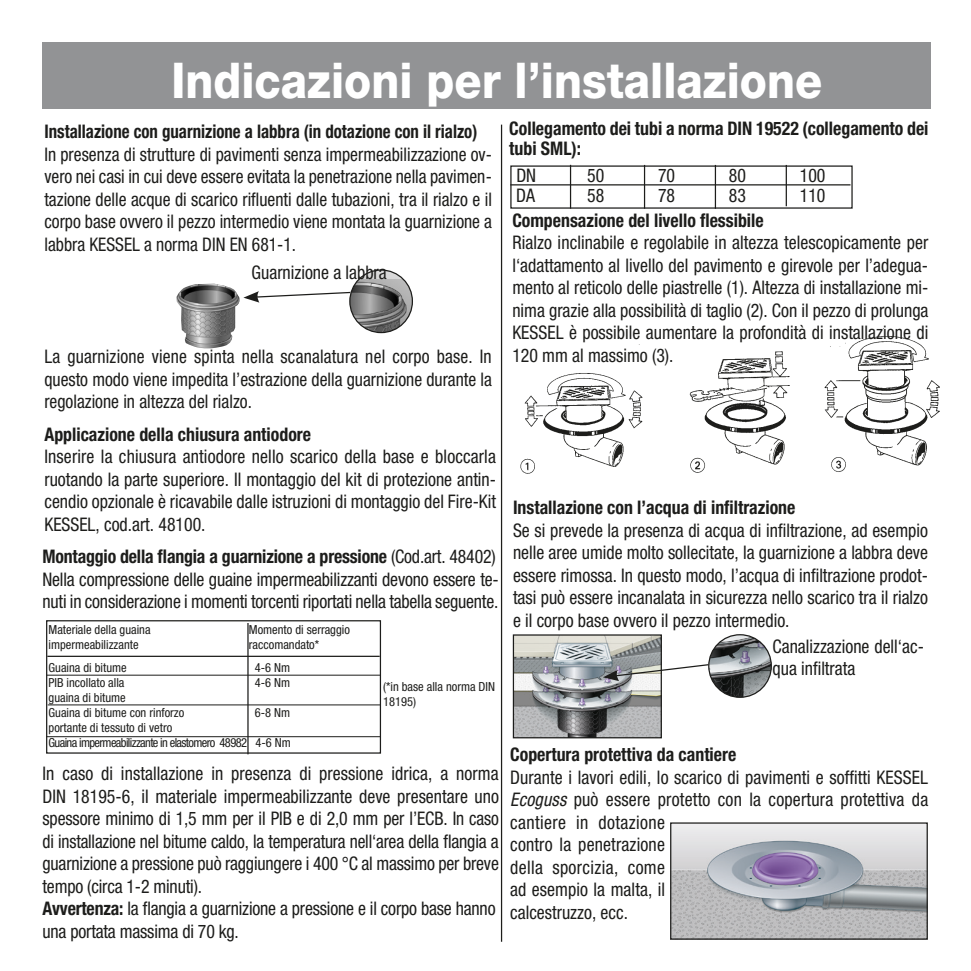
<style>
.page{position:relative;width:971px;height:971px;background:#fff}
.page>*{position:absolute;margin:0;border:0;box-sizing:border-box;transform-origin:0 0}
.t1{font:800 49.25px "Helvetica Neue LT Std";color:#fff;scale:.9 1}
.t2{font:condensed 18.75px/22.5px "Helvetica Neue LT Std";color:#1d1d1b;scale:.95 1}
.t3{font:condensed 18.75px/22.5px "Helvetica Neue LT Std";color:#1d1d1b;text-align:justify;scale:.94 1}
.t4{font:700 condensed 18.75px/20px "Helvetica Neue LT Std";color:#1d1d1b;scale:.95 1}
.t5{font:700 condensed 18.75px "Helvetica Neue LT Std";color:#1d1d1b;scale:.9 1}
.t6{font:condensed 12.5px/15px "Helvetica Neue LT Std";color:#1d1d1b}
.t7{font:condensed 12.5px/15px "Helvetica Neue LT Std";letter-spacing:-.05em;color:#1d1d1b}
.s1{font-weight:700}
.s2{font-style:italic}
</style>
<div class="page">
<div style="left:46px;top:620px;width:335px;height:134px;border:1px solid #1d1d1b"></div>
<div style="left:43px;top:43px;width:888px;height:66px;background:#929395"></div>
<img style="left:520px;top:328px;width:420px;height:146px">
<hr style="left:510px;top:184px;width:340px;height:1px;background:#1d1d1b">
<hr style="left:570px;top:165px;width:1px;height:44px;background:#1d1d1b">
<hr style="left:644px;top:165px;width:1px;height:44px;background:#1d1d1b">
<hr style="left:715px;top:165px;width:1px;height:44px;background:#1d1d1b">
<hr style="left:786px;top:165px;width:1px;height:41px;background:#1d1d1b">
<img style="left:672px;top:824px;width:254px;height:114px">
<div style="left:670px;top:822px;width:258px;height:118px;border:1px solid #1d1d1b"></div>
<hr style="left:501px;top:125px;width:1px;height:817px;background:#1d1d1b">
<img style="left:350px;top:270px;width:62px;height:63px;border-radius:31px">
<div style="left:349px;top:269px;width:64px;height:64px;border:1px solid #1d1d1b;border-radius:50%"></div>
<svg style="left:176px;top:284px;width:175px;height:64px"></svg>
<img style="left:515px;top:636px;width:145px;height:100px">
<div style="left:513px;top:634px;width:149px;height:104px;border:1px solid #1d1d1b"></div>
<img style="left:709px;top:635px;width:62px;height:62px;border-radius:31px">
<div style="left:708px;top:634px;width:64px;height:64px;border:1px solid #1d1d1b;border-radius:50%"></div>
<svg style="left:603px;top:663px;width:107px;height:18px"></svg>
<hr style="left:47px;top:656px;width:333px;height:1px;background:#1d1d1b">
<hr style="left:47px;top:675px;width:334px;height:1px;background:#1d1d1b">
<hr style="left:46px;top:736px;width:335px;height:1px;background:#1d1d1b">
<hr style="left:48px;top:704px;width:332px;height:1px;background:#1d1d1b">
<hr style="left:247px;top:623px;width:2px;height:131px;background:#1d1d1b">
<h1 class="t1" style="left:171px;top:51px;width:724px">Indicazioni per l’installazione</h1>
<p class="t5" style="left:44px;top:120px;width:482px">Installazione con guarnizione a labbra (in dotazione con il rialzo)</p>
<p class="t3" style="left:44px;top:143px;width:478px">In presenza di strutture di pavimenti senza impermeabilizzazione ov&shy;vero nei casi in cui deve essere evitata la penetrazione nella pavimen&shy;tazione delle acque di scarico rifluenti dalle tubazioni, tra il rialzo e il corpo base ovvero il pezzo intermedio viene montata la guarnizione a labbra KESSEL a norma DIN EN 681-1.</p>
<p class="t4" style="left:509px;top:118px;width:443px">Collegamento dei tubi a norma DIN 19522 (collegamento dei tubi SML):</p>
<p class="t2" style="left:516px;top:164px;width:22px">DN</p>
<p class="t2" style="left:587px;top:164px;width:19px">50</p>
<p class="t2" style="left:658px;top:164px;width:20px">70</p>
<p class="t2" style="left:729px;top:164px;width:20px">80</p>
<p class="t2" style="left:800px;top:164px;width:28px">100</p>
<p class="t2" style="left:516px;top:184px;width:21px">DA</p>
<p class="t2" style="left:587px;top:184px;width:19px">58</p>
<p class="t2" style="left:658px;top:184px;width:20px">78</p>
<p class="t2" style="left:729px;top:184px;width:20px">83</p>
<p class="t2" style="left:800px;top:184px;width:28px">110</p>
<p class="t4" style="left:512px;top:210px;width:266px">Compensazione del livello flessibile</p>
<p class="t2" style="left:512px;top:231px;width:439px;text-align:justify">Rialzo inclinabile e regolabile in altezza telescopicamente per l‘adattamento al livello del pavimento e girevole per l’adegua&shy;mento al reticolo delle piastrelle (1). Altezza di installazione mi&shy;nima grazie alla possibilità di taglio (2). Con il pezzo di prolunga KESSEL è possibile aumentare la profondità di installazione di 120 mm al massimo (3).</p>
<p class="t2" style="left:252px;top:261px;width:144px">Guarnizione a labbra</p>
<p class="t3" style="left:44px;top:345px;width:478px">La guarnizione viene spinta nella scanalatura nel corpo base. In questo modo viene impedita l’estrazione della guarnizione durante la regolazione in altezza del rialzo.</p>
<p class="t4" style="left:44px;top:424px;width:282px">Applicazione della chiusura antiodore</p>
<p class="t2" style="left:44px;top:445px;width:477px;text-align:justify">Inserire la chiusura antiodore nello scarico della base e bloccarla ruotando la parte superiore. Il montaggio del kit di protezione antin&shy;cendio opzionale è ricavabile dalle istruzioni di montaggio del Fire-Kit KESSEL, cod.art. 48100.</p>
<p class="t2" style="left:43px;top:545px;width:482px"><span class="s1">Montaggio della flangia a guarnizione a pressione</span> (Cod.art. 48402)<br>Nella compressione delle guaine impermeabilizzanti devono essere te&shy;nuti in considerazione i momenti torcenti riportati nella tabella seguente.</p>
<p class="t6" style="left:49px;top:622px;width:104px">Materiale della guaina</p>
<p class="t6" style="left:249px;top:622px;width:103px">Momento di serraggio</p>
<p class="t6" style="left:49px;top:637px;width:92px">impermeabilizzante</p>
<p class="t6" style="left:249px;top:637px;width:72px">raccomandato*</p>
<p class="t6" style="left:49px;top:659px;width:80px">Guaina di bitume</p>
<p class="t6" style="left:255px;top:659px;width:37px">4-6 Nm</p>
<p class="t6" style="left:49px;top:674px;width:77px">PIB incollato alla</p>
<p class="t6" style="left:255px;top:674px;width:37px">4-6 Nm</p>
<p class="t6" style="left:49px;top:689px;width:137px">guaina di bitume<br>Guaina di bitume con rinforzo</p>
<p class="t6" style="left:255px;top:704px;width:37px">6-8 Nm</p>
<p class="t7" style="left:49px;top:719px;width:244px">portante di tessuto di vetro<br>Guaina impermeabilizzante in elastomero 48982 4-6 Nm</p>
<p class="t6" style="left:383px;top:679px;width:113px">(*in base alla norma DIN<br>18195)</p>
<p class="t2" style="left:43px;top:762px;width:482px">In caso di installazione in presenza di pressione idrica, a norma DIN 18195-6, il materiale impermeabilizzante deve presentare uno spessore minimo di 1,5 mm per il PIB e di 2,0 mm per l’ECB. In caso di installazione nel bitume caldo, la temperatura nell‘area della flangia a guarnizione a pressione può raggiungere i 400 °C al massimo per breve tempo (circa 1-2 minuti).<br><span class="s1">Avvertenza:</span> la flangia a guarnizione a pressione e il corpo base hanno una portata massima di 70 kg.</p>
<p class="t4" style="left:513px;top:497px;width:299px">Installazione con l’acqua di infiltrazione</p>
<p class="t2" style="left:513px;top:519px;width:438px;text-align:justify">Se si prevede la presenza di acqua di infiltrazione, ad esempio nelle aree umide molto sollecitate, la guarnizione a labbra deve essere rimossa. In questo modo, l’acqua di infiltrazione prodot&shy;tasi può essere incanalata in sicurezza nello scarico tra il rialzo e il corpo base ovvero il pezzo intermedio.</p>
<p class="t2" style="left:772px;top:634px;width:161px">Canalizzazione dell‘ac&shy;qua infiltrata</p>
<p class="t4" style="left:510px;top:744px;width:239px">Copertura protettiva da cantiere</p>
<p class="t2" style="left:510px;top:766px;width:441px">Durante i lavori edili, lo scarico di pavimenti e soffitti KESSEL <span class="s2">Ecoguss</span> può essere protetto con la copertura protettiva da cantiere in dotazione<br>contro la penetrazione<br>della sporcizia, come<br>ad esempio la malta, il<br>calcestruzzo, ecc.</p>
</div>
